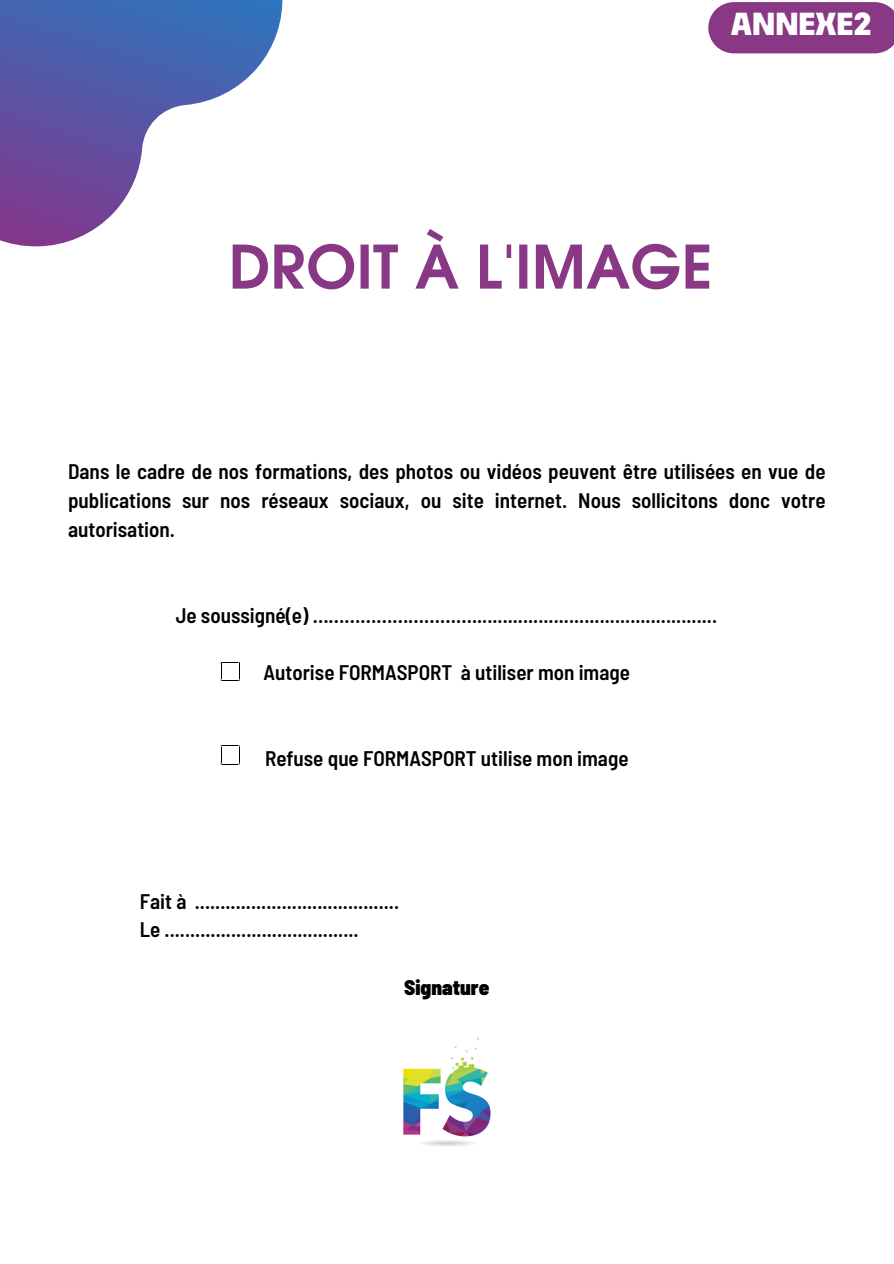
<style>
.page{position:relative;width:894px;height:1264px;background:#fff}
.page>*{position:absolute;margin:0;border:0;box-sizing:border-box;transform-origin:0 0}
.t1{font:700 59.55px "Evolventa";color:#883885}
.t2{font:700 29.7px "Noka Trial";color:#fefefe}
.t3{font:600 semi-condensed 21.15px/28.7px "Barlow";color:#000;text-align:justify}
.t4{font:900 semi-condensed 21.15px "Barlow";color:#000}
</style>
<div class="page">
<svg style="left:221px;top:662px;width:19px;height:19px"></svg>
<svg style="left:221px;top:745px;width:19px;height:19px"></svg>
<div style="left:708px;top:2px;width:185px;height:51px;background:#883885"></div>
<img style="left:403px;top:1038px;width:88px;height:108px">
<svg style="left:0;top:0;width:283px;height:247px"></svg>
<p class="t2" style="left:730px;top:11px;width:142px">ANNEXE2</p>
<p class="t1" style="left:228px;top:241px;width:485px">DROIT À L'IMAGE</p>
<p class="t3" style="left:68px;top:456px;width:758px">Dans le cadre de nos formations, des photos ou vidéos peuvent être utilisées en vue de publications sur nos réseaux sociaux, ou site internet. Nous sollicitons donc votre autorisation.</p>
<p class="t3" style="left:176px;top:599px;width:542px">Je soussigné(e) …………………………................................................</p>
<p class="t3" style="left:263px;top:657px;width:368px">Autorise FORMASPORT à utiliser mon image</p>
<p class="t3" style="left:265px;top:743px;width:365px">Refuse que FORMASPORT utilise mon image</p>
<p class="t3" style="left:140px;top:886px;width:261px">Fait à ........................................</p>
<p class="t3" style="left:140px;top:914px;width:220px">Le ......................................</p>
<p class="t4" style="left:404px;top:973px;width:87px">Signature</p>
</div>
